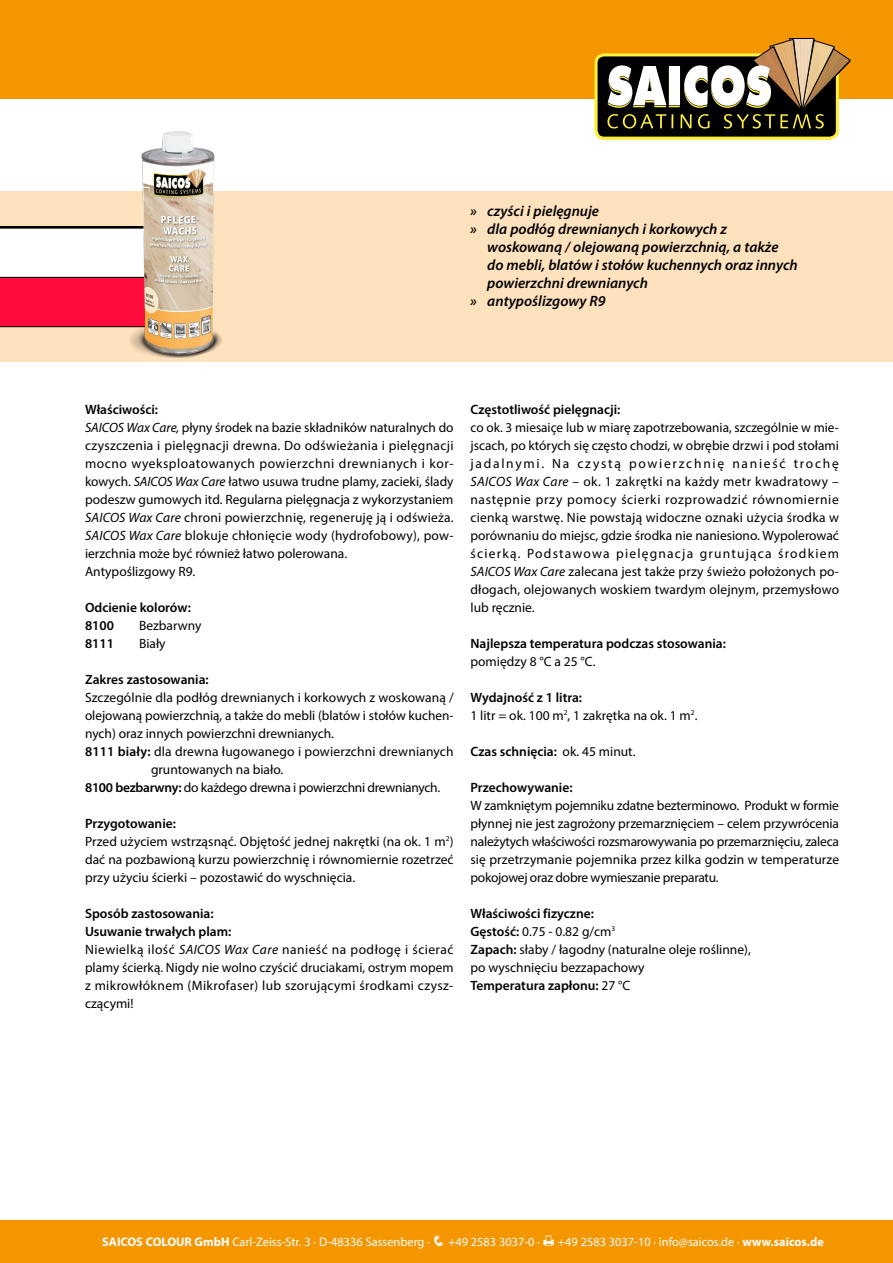
<style>
.page{position:relative;width:893px;height:1263px;background:#fff}
.page>*{position:absolute;margin:0;border:0;box-sizing:border-box;transform-origin:0 0}
.t1{font:italic 600 15px "Myriad Pro";color:#000}
.t2{font:13.5px/18px "Myriad Pro";color:#000}
.t3{font:13.5px/18px "Myriad Pro";letter-spacing:.025em;color:#000}
.t4{font:600 13.5px/18px "Myriad Pro";color:#000}
.t5{font:13.5px "Myriad Pro";letter-spacing:-.02em;color:#000}
.t6{font:12.45px "Myriad Pro";color:#fff}
.s1{font-weight:600}
.s2{font-style:italic}
.s3{font-weight:400}
.s4{font-weight:700}
</style>
<div class="page">
<div style="left:0;top:191px;width:893px;height:170px;background:#fee1bd"></div>
<div style="left:0;top:0;width:893px;height:99px;background:#f49600"></div>
<div style="left:596px;top:55px;width:241px;height:83px;background:#000;border-radius:8px"></div>
<div style="left:594px;top:53px;width:245px;height:87px;border:3px solid #fff042;border-radius:8px"></div>
<svg style="left:607px;top:38px;width:243px;height:91px"></svg>
<div style="left:0;top:1220px;width:893px;height:43px;background:#f49600"></div>
<div style="left:0;top:227px;width:153px;height:33px;background:#000"></div>
<svg style="left:0;top:228px;width:123px;height:99px;background:#f88299"></svg>
<img style="left:123px;top:131px;width:99px;height:227px">
<p class="t1" style="left:470px;top:201px;width:130px">» czyści i pielęgnuje</p>
<p class="t1" style="left:470px;top:219px;width:258px">» dla podłóg drewnianych i korkowych z</p>
<p class="t1" style="left:487px;top:237px;width:293px">woskowaną / olejowaną powierzchnią, a także</p>
<p class="t1" style="left:487px;top:255px;width:312px">do mebli, blatów i stołów kuchennych oraz innych</p>
<p class="t1" style="left:487px;top:273px;width:162px">powierzchni drewnianych</p>
<p class="t1" style="left:470px;top:291px;width:137px">» antypoślizgowy R9</p>
<p class="t2" style="left:85px;top:400px;width:370px"><span class="s1">Właściwości:<br></span><span class="s2">SAICOS Wax Care,</span> płyny środek na bazie składników naturalnych do czyszczenia i pielęgnacji drewna. Do odświeżania i pielęgnacji mocno wyeksploatowanych powierzchni drewnianych i kor&shy;kowych. <span class="s2">SAICOS Wax Care</span> łatwo usuwa trudne plamy, zacieki, ślady podeszw gumowych itd. Regularna pielęgnacja z wykorzystaniem <span class="s2">SAICOS Wax Care</span> chroni powierzchnię, regeneruję ją i odświeża.<br><span class="s2">SAICOS Wax Care</span> blokuje chłonięcie wody (hydrofobowy), pow&shy;ierzchnia może być również łatwo polerowana.<br>Antypoślizgowy R9.</p>
<p class="t4" style="left:85px;top:598px;width:107px">Odcienie kolorów:<br>8100</p>
<p class="t2" style="left:139px;top:616px;width:64px">Bezbarwny</p>
<p class="t4" style="left:85px;top:634px;width:30px">8111</p>
<p class="t2" style="left:139px;top:634px;width:28px">Biały</p>
<p class="t4" style="left:85px;top:670px;width:125px">Zakres zastosowania:</p>
<p class="t2" style="left:85px;top:688px;width:370px">Szczególnie dla podłóg drewnianych i korkowych z woskowaną /</p>
<p class="t2" style="left:85px;top:706px;width:370px">olejowaną powierzchnią, a także do mebli (blatów i stołów kuchen-</p>
<p class="t2" style="left:85px;top:724px;width:251px">nych) oraz innych powierzchni drewnianych.</p>
<p class="t2" style="left:85px;top:742px;width:370px"><span class="s1">8111 biały:</span> dla drewna ługowanego i powierzchni drewnianych</p>
<p class="t2" style="left:151px;top:760px;width:134px">gruntowanych na biało.</p>
<p class="t5" style="left:85px;top:779px;width:357px"><span class="s1">8100 bezbarwny:</span> do każdego drewna i powierzchni drewnianych.</p>
<p class="t2" style="left:85px;top:814px;width:370px"><span class="s1">Przygotowanie:<br></span>Przed użyciem wstrząsnąć. Objętość jednej nakrętki (na ok. 1 m<sup>2</sup>) dać na pozbawioną kurzu powierzchnię i równomiernie rozetrzeć przy użyciu ścierki – pozostawić do wyschnięcia.</p>
<p class="t3" style="left:85px;top:904px;width:370px"><span class="s1">Sposób zastosowania:<br>Usuwanie trwałych plam:<br></span>Niewielką ilość <span class="s2">SAICOS Wax Care</span> nanieść na podłogę i ścierać plamy ścierką. Nigdy nie wolno czyścić druciakami, ostrym mopem z mikrowłóknem (Mikrofaser) lub szorującymi środkami czysz&shy;czącymi!</p>
<p class="t4" style="left:470px;top:400px;width:151px">Częstotliwość pielęgnacji:</p>
<p class="t2" style="left:470px;top:418px;width:370px;text-align:justify">co ok. 3 miesaiçe lub w miarę zapotrzebowania, szczególnie w mie&shy;jscach, po których się często chodzi, w obrębie drzwi i pod stołami jadalnymi. Na czystą powierzchnię nanieść trochę <span class="s2">SAICOS Wax Care</span> – ok. 1 zakrętki na każdy metr kwadratowy – następnie przy pomocy ścierki rozprowadzić równomiernie cienką warstwę. Nie powstają widoczne oznaki użycia środka w porównaniu do miejsc, gdzie środka nie naniesiono. Wypolerować ścierką. Podstawowa pielęgnacja gruntująca środkiem <span class="s2">SAICOS Wax Care</span> zalecana jest także przy świeżo położonych po&shy;dłogach, olejowanych woskiem twardym olejnym, przemysłowo lub ręcznie.</p>
<p class="t4" style="left:470px;top:634px;width:257px">Najlepsza temperatura podczas stosowania:</p>
<p class="t2" style="left:470px;top:652px;width:126px">pomiędzy 8 °C a 25 °C.</p>
<p class="t2" style="left:470px;top:688px;width:228px"><span class="s1">Wydajność z 1 litra:<br></span>1 litr = ok. 100 m<sup>2</sup>, 1 zakrętka na ok. 1 m<sup>2</sup>.</p>
<p class="t4" style="left:470px;top:742px;width:166px">Czas schnięcia: <span class="s3">ok. 45 minut.</span></p>
<p class="t4" style="left:470px;top:778px;width:104px">Przechowywanie:</p>
<p class="t2" style="left:470px;top:796px;width:370px;text-align:justify">W zamkniętym pojemniku zdatne bezterminowo. Produkt w formie płynnej nie jest zagrożony przemarznięciem – celem przywrócenia należytych właściwości rozsmarowywania po przemarznięciu, zaleca się przetrzymanie pojemnika przez kilka godzin w temperaturze pokojowej oraz dobre wymieszanie preparatu.</p>
<p class="t2" style="left:470px;top:904px;width:282px"><span class="s1">Właściwości fizyczne:<br>Gęstość:</span> 0.75 - 0.82 g/cm<sup>3<br></sup><span class="s1">Zapach:</span> słaby / łagodny (naturalne oleje roślinne), po wyschnięciu bezzapachowy<br><span class="s1">Temperatura zapłonu:</span> 27 °C</p>
<p class="t6" style="left:102px;top:1234px;width:439px"><span class="s4">SAICOS COLOUR GmbH</span> Carl-Zeiss-Str. 3 · D-48336 Sassenberg · ❑ +49 2583 3037-0 ·</p>
<p class="t6" style="left:558px;top:1234px;width:267px">+49 2583 3037-10 · info@saicos.de · <span class="s4">www.saicos.de</span></p>
</div>
